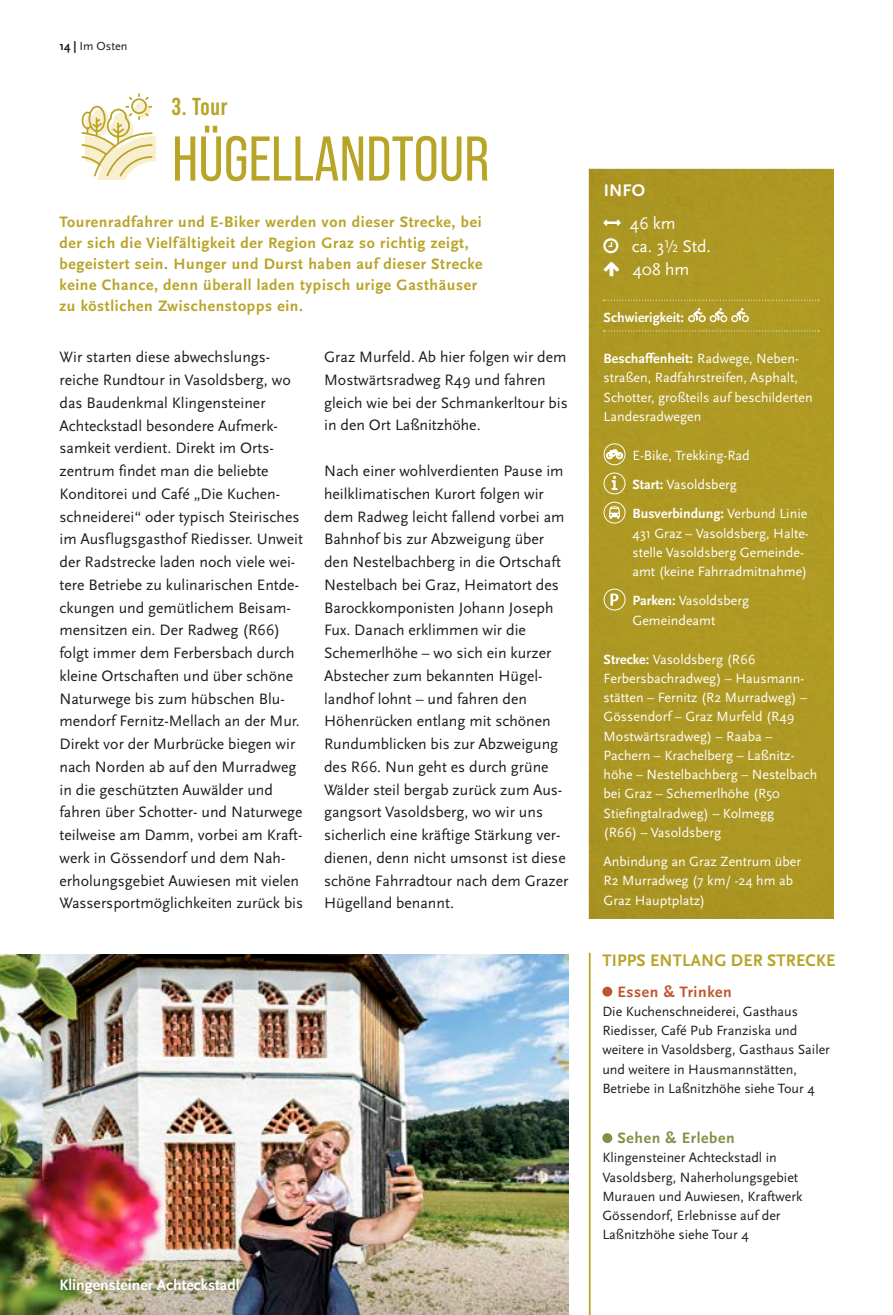
<style>
.page{position:relative;width:893px;height:1315px;background:#fff}
.page>*{position:absolute;margin:0;border:0;box-sizing:border-box;transform-origin:0 0}
.t1{font:63px "Bebas Neue Pro";color:#b8a427}
.t2{font:700 24.5px "Bebas Neue Pro";color:#b8a427}
.t3{font:700 17.5px "Scala Sans Pro";letter-spacing:.01em;color:#b8a427}
.t4{font:17.5px/22.8px "Scala Sans Pro";color:#fff}
.t5{font:700 17.5px "Scala Sans Pro";color:#fff}
.t6{font:15.75px/22.8px "Scala Sans Pro";color:#1d1d1b}
.t7{font:700 15.75px/21px "Scala Sans Pro";letter-spacing:.04em;color:#b8a427}
.t8{font:700 15.75px "Scala Sans Pro";color:#fff}
.t9{font:700 15.75px "Scala Sans Pro";letter-spacing:.04em;color:#bd562c}
.t10{font:700 15.75px "Scala Sans Pro";letter-spacing:.04em;color:#868d45}
.t11{font:14px/19.2px "Scala Sans Pro";color:#fff}
.t12{font:14px/19.2px "Scala Sans Pro";color:#1d1d1b}
.t13{font:700 14px "Scala Sans Pro";color:#fff}
.t14{font:12.25px "Scala Sans Pro";color:#1d1d1b}
.s1{font-weight:700}
.s2{font-weight:300}
</style>
<div class="page">
<img style="left:0;top:954px;width:569px;height:273px">
<div style="left:589px;top:169px;width:244px;height:749px;background:#ad9923"></div>
<svg style="left:688px;top:308px;width:61px;height:14px"></svg>
<div style="left:604px;top:443px;width:21px;height:22px;border:1px solid #fff;border-radius:50%"></div>
<svg style="left:606px;top:449px;width:17px;height:10px"></svg>
<div style="left:604px;top:472px;width:21px;height:22px;border:1px solid #fff;border-radius:50%"></div>
<svg style="left:612px;top:476px;width:5px;height:14px"></svg>
<div style="left:604px;top:502px;width:21px;height:21px;border:1px solid #fff;border-radius:50%"></div>
<svg style="left:609px;top:506px;width:11px;height:13px"></svg>
<div style="left:604px;top:589px;width:21px;height:21px;border:1px solid #fff;border-radius:50%"></div>
<svg style="left:610px;top:593px;width:8px;height:12px"></svg>
<div style="left:602px;top:986px;width:10px;height:10px;background:#bd562c;border-radius:50%"></div>
<div style="left:602px;top:1133px;width:10px;height:10px;background:#868d45;border-radius:50%"></div>
<hr style="left:589px;top:953px;width:2px;height:362px;background:#b8a427">
<svg style="left:603px;top:300px;width:216px;height:1px"></svg>
<svg style="left:603px;top:330px;width:216px;height:1px"></svg>
<svg style="left:81px;top:93px;width:75px;height:87px"></svg>
<img style="left:0;top:1227px;width:569px;height:88px">
<div style="left:50px;top:1267px;width:200px;height:37px;background:#1d1d1b;opacity:.3"></div>
<svg style="left:604px;top:220px;width:17px;height:6px"></svg>
<svg style="left:604px;top:238px;width:15px;height:15px"></svg>
<svg style="left:604px;top:261px;width:15px;height:15px"></svg>
<p class="t14" style="left:60px;top:39px;width:70px"><span class="s1">14 |</span> Im Osten</p>
<h2 class="t2" style="left:172px;top:93px;width:57px">3. Tour</h2>
<h1 class="t1" style="left:172px;top:123px;width:319px">HÜGELLANDTOUR</h1>
<p class="t7" style="left:60px;top:211px;width:424px">Tourenradfahrer und E-Biker werden von dieser Strecke, bei der sich die Vielfältigkeit der Region Graz so richtig zeigt, begeistert sein. Hunger und Durst haben auf dieser Strecke keine Chance, denn überall laden typisch urige Gasthäuser zu köstlichen Zwischenstopps ein.</p>
<p class="t6" style="left:60px;top:346px;width:245px">Wir starten diese abwechslungs&shy;reiche Rundtour in Vasoldsberg, wo das Baudenkmal Klingensteiner Achteckstadl besondere Aufmerk&shy;samkeit verdient. Direkt im Orts&shy;zentrum findet man die beliebte Konditorei und Café „Die Kuchen&shy;schneiderei“ oder typisch Steirisches im Ausflugsgasthof Riedisser. Unweit der Radstrecke laden noch viele wei&shy;tere Betriebe zu kulinarischen Entde&shy;ckungen und gemütlichem Beisam&shy;mensitzen ein. Der Radweg (R66) folgt immer dem Ferbersbach durch kleine Ortschaften und über schöne Naturwege bis zum hübschen Blu&shy;mendorf Fernitz-Mellach an der Mur.<br>Direkt vor der Murbrücke biegen wir nach Norden ab auf den Murradweg in die geschützten Auwälder und fahren über Schotter- und Naturwege teilweise am Damm, vorbei am Kraft&shy;werk in Gössendorf und dem Nah&shy;erholungsgebiet Auwiesen mit vielen Wassersportmöglichkeiten zurück bis</p>
<p class="t6" style="left:324px;top:346px;width:245px">Graz Murfeld. Ab hier folgen wir dem<br>Mostwärtsradweg R49 und fahren gleich wie bei der Schmankerltour bis in den Ort Laßnitzhöhe.</p>
<p class="t6" style="left:324px;top:459px;width:246px">Nach einer wohlverdienten Pause im heilklimatischen Kurort folgen wir dem Radweg leicht fallend vorbei am Bahnhof bis zur Abzweigung über den Nestelbachberg in die Ortschaft Nestelbach bei Graz, Heimatort des Barockkomponisten Johann Joseph Fux. Danach erklimmen wir die Schemerlhöhe – wo sich ein kurzer Abstecher zum bekannten Hügel&shy;landhof lohnt – und fahren den Höhenrücken entlang mit schönen Rundumblicken bis zur Abzweigung des R66. Nun geht es durch grüne Wälder steil bergab zurück zum Aus&shy;gangsort Vasoldsberg, wo wir uns sicherlich eine kräftige Stärkung ver&shy;dienen, denn nicht umsonst ist diese schöne Fahrradtour nach dem Grazer Hügelland benannt.</p>
<p class="t8" style="left:60px;top:1275px;width:182px">Klingensteiner Achteckstadl</p>
<p class="t5" style="left:604px;top:181px;width:43px">INFO</p>
<p class="t4" style="left:630px;top:212px;width:83px">46 km<br>ca. 3<span class="s2">½</span> Std.<br>408 hm</p>
<p class="t13" style="left:604px;top:310px;width:82px">Schwierigkeit:</p>
<p class="t11" style="left:604px;top:349px;width:211px"><span class="s1">Beschaffenheit:</span> Radwege, Neben&shy;straßen, Radfahrstreifen, Asphalt,<br>Schotter, großteils auf beschilderten<br>Landesradwegen</p>
<p class="t11" style="left:632px;top:441px;width:176px;line-height:29.2px">E-Bike, Trekking-Rad<br><span class="s1">Start:</span> Vasoldsberg<br><span class="s1">Busverbindung:</span> Verbund Linie</p>
<p class="t11" style="left:632px;top:523px;width:178px">431 Graz – Vasoldsberg, Halte&shy;stelle Vasoldsberg Gemeinde&shy;amt (keine Fahrradmitnahme)</p>
<p class="t11" style="left:632px;top:591px;width:118px"><span class="s1">Parken:</span> Vasoldsberg<br>Gemeindeamt</p>
<p class="t11" style="left:604px;top:649px;width:215px"><span class="s1">Strecke:</span> Vasoldsberg (R66<br>Ferbersbachradweg) – Hausmann&shy;stätten – Fernitz (R2 Murradweg) –<br>Gössendorf – Graz Murfeld (R49<br>Mostwärtsradweg) – Raaba –<br>Pachern – Krachelberg – Laßnitz&shy;höhe – Nestelbachberg – Nestelbach bei Graz – Schemerlhöhe (R50<br>Stiefingtalradweg) – Kolmegg<br>(R66) – Vasoldsberg</p>
<p class="t11" style="left:604px;top:852px;width:199px">Anbindung an Graz Zentrum über<br>R2 Murradweg (7 km/ -24 hm ab<br>Graz Hauptplatz)</p>
<p class="t3" style="left:602px;top:950px;width:234px">TIPPS ENTLANG DER STRECKE</p>
<p class="t9" style="left:617px;top:982px;width:116px">Essen &amp; Trinken</p>
<p class="t12" style="left:602px;top:1001px;width:229px">Die Kuchenschneiderei, Gasthaus Riedisser, Café Pub Franziska und weitere in Vasoldsberg, Gasthaus Sailer und weitere in Hausmannstätten, Betriebe in Laßnitzhöhe siehe Tour 4</p>
<p class="t10" style="left:617px;top:1129px;width:119px">Sehen &amp; Erleben</p>
<p class="t12" style="left:602px;top:1148px;width:202px">Klingensteiner Achteckstadl in<br>Vasoldsberg, Naherholungsgebiet<br>Murauen und Auwiesen, Kraftwerk<br>Gössendorf, Erlebnisse auf der<br>Laßnitzhöhe siehe Tour 4</p>
</div>
